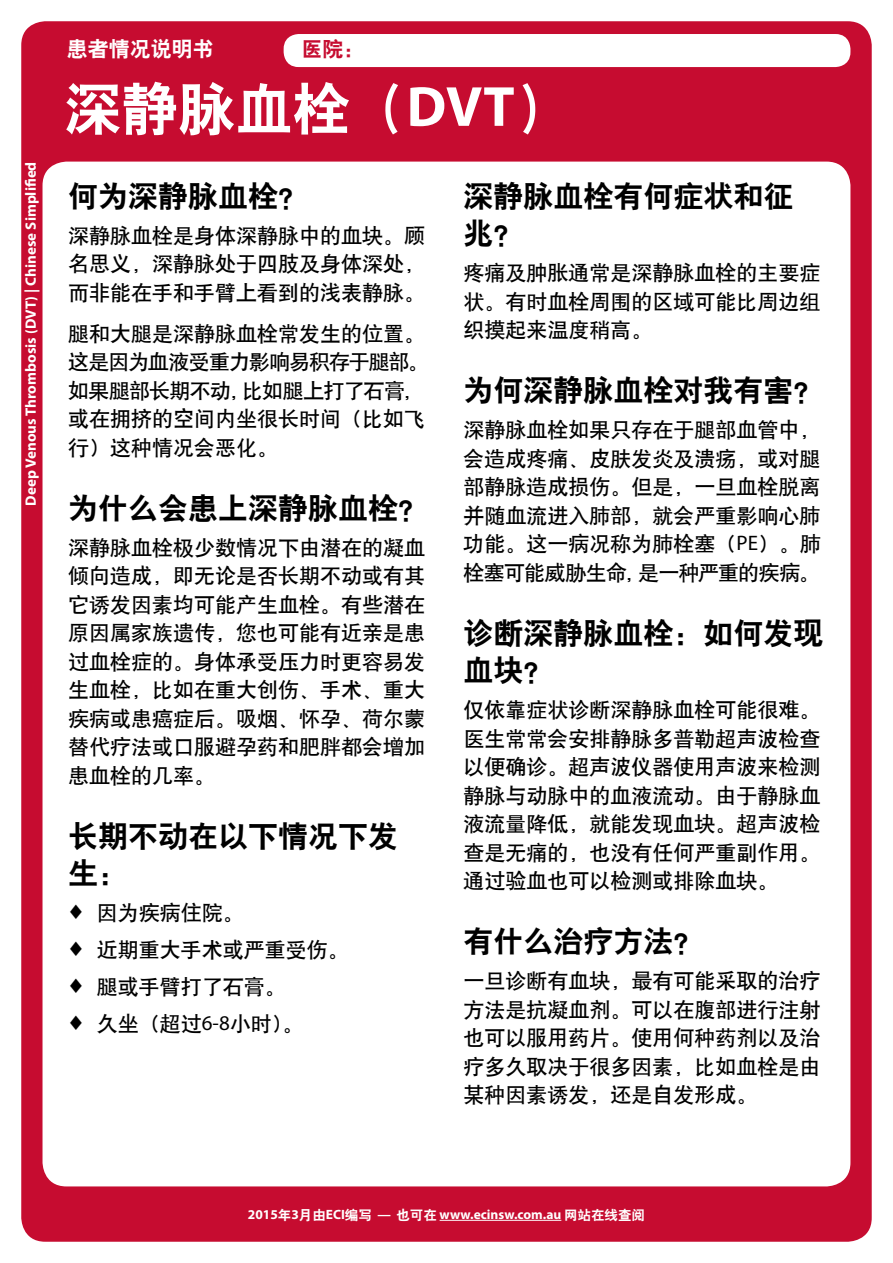
<style>
.page{position:relative;width:893px;height:1263px;background:#fff}
.page>*{position:absolute;margin:0;border:0;box-sizing:border-box;transform-origin:0 0}
.t1{font:57px "H Yb 2 gj";color:#fff}
.t2{font:30px/37.5px "H Yb 2 gj";color:#000}
.t3{font:21px/28.5px "H Yb 1 gj";color:#000;text-align:justify}
.t4{font:21px/28.5px "H Yb 1 gj";letter-spacing:-.025em;color:#000;text-align:right}
.t5{font:21px "H Yb 1 gj";letter-spacing:-.03em;color:#000}
.t6{font:21px "H Yb 2 gj";color:#fff}
.t7{font:21px "H Yb 2 gj";color:#c60c30}
.t8{font:700 15px "Myriad Pro";color:#fff}
.t9{font:700 13.5px "Myriad Pro";color:#fff}
.s1{font-family:"Myriad Pro";font-weight:700}
.s2{font-family:"Myriad Pro"}
.s3{font-family:"H Yb 2 gj";font-weight:400}
</style>
<div class="page">
<div style="left:21px;top:21px;width:851px;height:1221px;background:#c60c30;border-radius:24px"></div>
<div style="left:43px;top:162px;width:807px;height:1024px;background:#fff;border-radius:24px"></div>
<hr style="left:440px;top:1220px;width:121px;height:1px;background:#fff">
<div style="left:284px;top:34px;width:566px;height:33px;background:#fff;border-radius:15px"></div>
<p class="t8" style="left:21px;top:506px;width:346px;rotate:-90deg">Deep Venous Thrombosis (DVT) | Chinese Simplified</p>
<p class="t6" style="left:67px;top:38px;width:148px">患者情况说明书</p>
<p class="t7" style="left:301px;top:38px;width:64px">医院：</p>
<h1 class="t1" style="left:65px;top:80px;width:508px">深静脉血栓（<span class="s1">DVT</span>(</h1>
<h2 class="t2" style="left:68px;top:177px;width:242px">何为深静脉血栓?</h2>
<p class="t3" style="left:68px;top:221px;width:359px">深静脉血栓是身体深静脉中的血块。顾名思义，深静脉处于四肢及身体深处，而非能在手和手臂上看到的浅表静脉。</p>
<p class="t4" style="left:68px;top:319px;width:362px">腿和大腿是深静脉血栓常发生的位置。这是因为血液受重力影响易积存于腿部。比如腿上打了石膏，</p>
<p class="t3" style="left:68px;top:376px;width:359px;text-align:left">如果腿部长期不动，<br>或在拥挤的空间内坐很长时间（比如飞行）这种情况会恶化。</p>
<h2 class="t2" style="left:68px;top:489px;width:362px">为什么会患上深静脉血栓?</h2>
<p class="t3" style="left:68px;top:533px;width:359px">深静脉血栓极少数情况下由潜在的凝血倾向造成，即无论是否长期不动或有其它诱发因素均可能产生血栓。有些潜在原因属家族遗传，您也可能有近亲是患过血栓症的。身体承受压力时更容易发生血栓，比如在重大创伤、手术、重大疾病或患癌症后。吸烟、怀孕、荷尔蒙替代疗法或口服避孕药和肥胖都会增加患血栓的几率。</p>
<h2 class="t2" style="left:68px;top:817px;width:332px">长期不动在以下情况下发生：</h2>
<p class="t3" style="left:97px;top:899px;width:148px">因为疾病住院。</p>
<p class="t3" style="left:97px;top:936px;width:253px">近期重大手术或严重受伤。</p>
<p class="t3" style="left:97px;top:973px;width:190px">腿或手臂打了石膏。</p>
<p class="t3" style="left:149px;top:1010px;width:155px">(超过<span class="s2">6-8</span>小时。(</p>
<p class="t3" style="left:97px;top:1010px;width:43px">久坐</p>
<h2 class="t2" style="left:463px;top:177px;width:332px">深静脉血栓有何症状和征兆?</h2>
<p class="t3" style="left:463px;top:258px;width:359px">疼痛及肿胀通常是深静脉血栓的主要症状。有时血栓周围的区域可能比周边组织摸起来温度稍高。</p>
<h2 class="t2" style="left:463px;top:371px;width:362px">为何深静脉血栓对我有害?</h2>
<p class="t3" style="left:463px;top:416px;width:359px;text-align:right">深静脉血栓如果只存在于腿部血管中，会造成疼痛、皮肤发炎及溃疡，或对腿部静脉造成损伤。但是，一旦血栓脱离并随血流进入肺部，就会严重影响心肺功能。这一病况称为肺栓塞（<span class="s2">PE</span>）。肺是一种严重的疾病。</p>
<p class="t5" style="left:463px;top:562px;width:183px">栓塞可能威胁生命，</p>
<h2 class="t2" style="left:463px;top:614px;width:362px">诊断深静脉血栓：如何发现血块?</h2>
<p class="t3" style="left:463px;top:696px;width:359px">仅依靠症状诊断深静脉血栓可能很难。医生常常会安排静脉多普勒超声波检查以便确诊。超声波仪器使用声波来检测静脉与动脉中的血液流动。由于静脉血液流量降低，就能发现血块。超声波检查是无痛的，也没有任何严重副作用。通过验血也可以检测或排除血块。</p>
<h2 class="t2" style="left:463px;top:922px;width:241px">有什么治疗方法?</h2>
<p class="t3" style="left:463px;top:967px;width:359px">一旦诊断有血块，最有可能采取的治疗方法是抗凝血剂。可以在腹部进行注射也可以服用药片。使用何种药剂以及治疗多久取决于很多因素，比如血栓是由某种因素诱发，还是自发形成。</p>
<p class="t9" style="left:248px;top:1205px;width:399px">2015<span class="s3">年</span>3<span class="s3">月由</span>ECI<span class="s3">编写</span> — <span class="s3">也可在</span> www.ecinsw.com.au <span class="s3">网站在线查阅</span></p>
</div>
